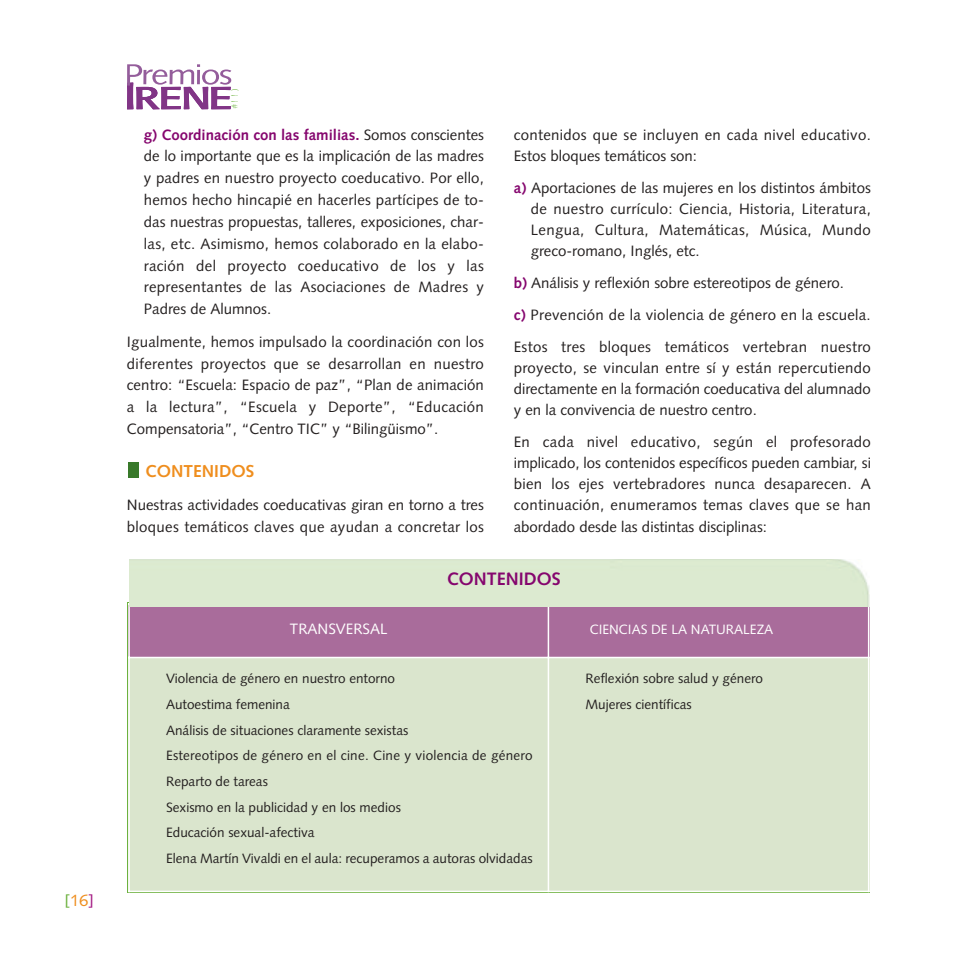
<style>
.page{position:relative;width:978px;height:978px;background:#fff}
.page>*{position:absolute;margin:0;border:0;box-sizing:border-box;transform-origin:0 0}
.t1{font:700 18px "Syntax";color:#85066e}
.t2{font:700 17.25px "Syntax";color:#ef8e1e}
.t3{font:16.5px "Syntax";color:#ef8e1e}
.t4{font:15px/21.9px "Syntax";letter-spacing:.005em;color:#231f1f;text-align:justify}
.t5{font:15px "Syntax";color:#fff}
.t6{font:13.5px/25.7px "Syntax";color:#231f1f}
.t7{font:13.5px "Syntax";color:#fff}
.s1{color:#6cb13e}
.s2{color:#a31982}
.s3{font-weight:700;color:#85066e}
</style>
<div class="page">
<div style="left:128px;top:462px;width:11px;height:15px;background:#38792a"></div>
<div style="left:128px;top:603px;width:420px;height:55px;background:#a96c9b"></div>
<div style="left:548px;top:603px;width:321px;height:55px;background:#a96c9b"></div>
<div style="left:128px;top:658px;width:420px;height:234px;background:#dae5cd"></div>
<div style="left:548px;top:658px;width:321px;height:234px;background:#dae5cd"></div>
<hr style="left:128px;top:603px;width:2px;height:289px;background:#fff">
<hr style="left:548px;top:603px;width:1px;height:289px;background:#fff">
<hr style="left:868px;top:603px;width:1px;height:289px;background:#fff">
<hr style="left:128px;top:657px;width:741px;height:1px;background:#fff">
<hr style="left:128px;top:891px;width:741px;height:1px;background:#fff">
<div style="left:130px;top:560px;width:739px;height:46px;background:#dcead0"></div>
<svg style="left:127px;top:64px;width:105px;height:45px"></svg>
<p class="t3" style="left:65px;top:894px;width:31px"><span class="s1">[</span>16<span class="s2">]</span></p>
<p class="t4" style="left:144px;top:125px;width:342px"><span class="s3">g) Coordinación con las familias.</span> Somos conscientes de lo importante que es la implicación de las madres y padres en nuestro proyecto coeducativo. Por ello, hemos hecho hincapié en hacerles partícipes de to&shy;das nuestras propuestas, talleres, exposiciones, char&shy;las, etc. Asimismo, hemos colaborado en la elabo&shy;ración del proyecto coeducativo de los y las representantes de las Asociaciones de Madres y Padres de Alumnos.</p>
<p class="t4" style="left:127px;top:332px;width:359px">Igualmente, hemos impulsado la coordinación con los diferentes proyectos que se desarrollan en nuestro centro: “Escuela: Espacio de paz”, “Plan de animación a la lectura”, “Escuela y Deporte”, “Educación Compensatoria”, “Centro TIC” y “Bilingüismo”.</p>
<p class="t2" style="left:145px;top:464px;width:111px">CONTENIDOS</p>
<p class="t4" style="left:127px;top:495px;width:359px">Nuestras actividades coeducativas giran en torno a tres bloques temáticos claves que ayudan a concretar los</p>
<p class="t4" style="left:514px;top:125px;width:359px;line-height:21.1px">contenidos que se incluyen en cada nivel educativo.<br>Estos bloques temáticos son:</p>
<p class="t4" style="left:531px;top:178px;width:342px;line-height:21.1px;text-indent:-17px"><span class="s3">a)</span> Aportaciones de las mujeres en los distintos ámbitos de nuestro currículo: Ciencia, Historia, Literatura, Lengua, Cultura, Matemáticas, Música, Mundo greco-romano, Inglés, etc.</p>
<p class="t4" style="left:514px;top:268px;width:359px;line-height:31.8px;text-align:left"><span class="s3">b)</span> Análisis y reflexión sobre estereotipos de género.<br><span class="s3">c)</span> Prevención de la violencia de género en la escuela.<br>Estos tres bloques temáticos vertebran nuestro</p>
<p class="t4" style="left:514px;top:358px;width:359px;line-height:21.1px">proyecto, se vinculan entre sí y están repercutiendo directamente en la formación coeducativa del alumnado y en la convivencia de nuestro centro.</p>
<p class="t4" style="left:514px;top:433px;width:359px;line-height:21.1px">En cada nivel educativo, según el profesorado implicado, los contenidos específicos pueden cambiar, si bien los ejes vertebradores nunca desaparecen. A continuación, enumeramos temas claves que se han abordado desde las distintas disciplinas:</p>
<p class="t1" style="left:447px;top:572px;width:115px">CONTENIDOS</p>
<p class="t5" style="left:290px;top:623px;width:99px">TRANSVERSAL</p>
<p class="t7" style="left:590px;top:624px;width:185px">CIENCIAS DE LA NATURALEZA</p>
<p class="t6" style="left:166px;top:667px;width:368px">Violencia de género en nuestro entorno<br>Autoestima femenina<br>Análisis de situaciones claramente sexistas<br>Estereotipos de género en el cine. Cine y violencia de género Reparto de tareas<br>Sexismo en la publicidad y en los medios<br>Educación sexual-afectiva<br>Elena Martín Vivaldi en el aula: recuperamos a autoras olvidadas</p>
<p class="t6" style="left:585px;top:667px;width:179px">Reflexión sobre salud y género<br>Mujeres científicas</p>
</div>
